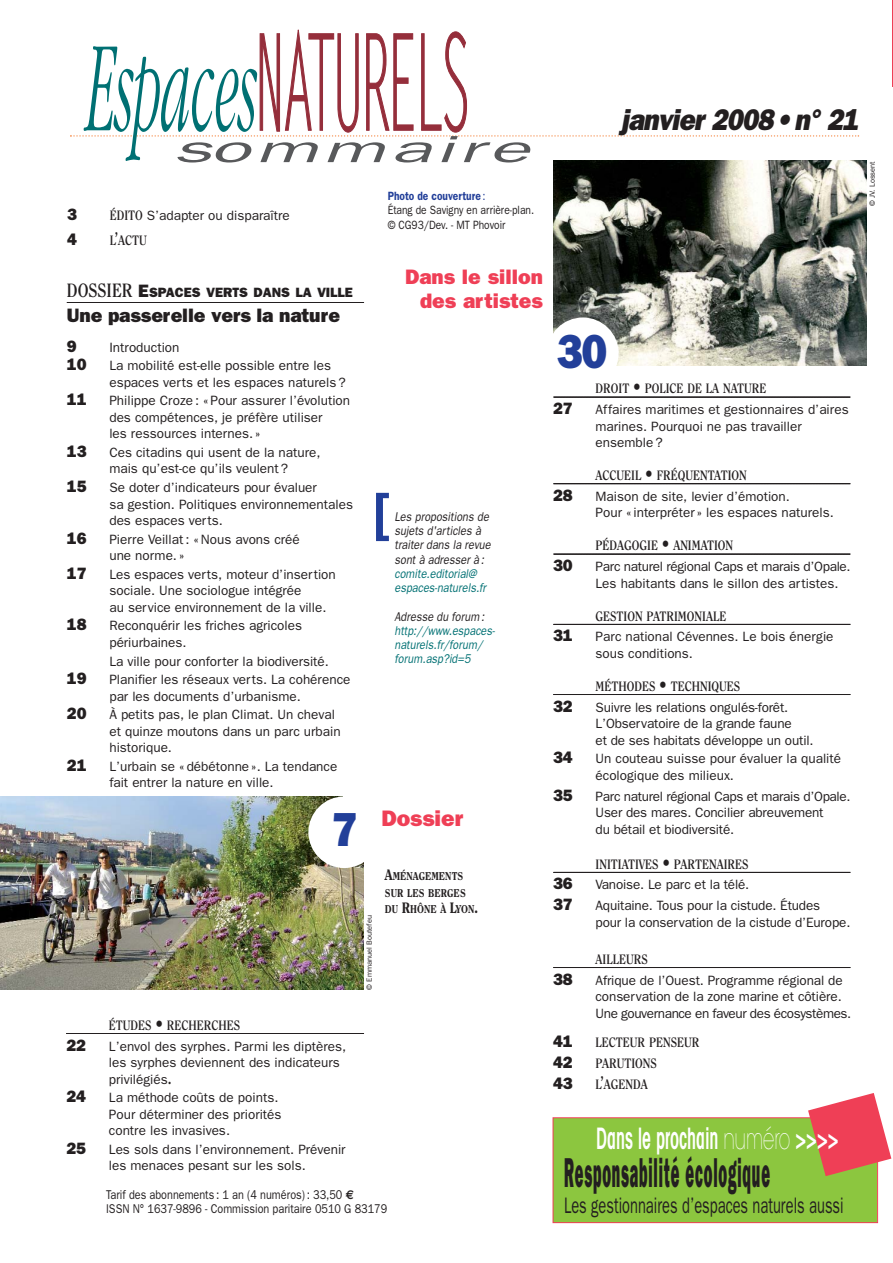
<style>
.page{position:relative;width:893px;height:1263px;background:#fff}
.page>*{position:absolute;margin:0;border:0;box-sizing:border-box;transform-origin:0 0}
.t1{font:700 52.5px "Helvetica";color:#223f99}
.t2{font:800 48px "Franklin Gothic";color:#223f99;scale:.9 1}
.t3{font:800 42px "Franklin Gothic";letter-spacing:.06em;color:#231f20;scale:.34 1}
.t4{font:italic 37.95px "Franklin Gothic";color:#58595b;scale:2 1}
.t5{font:italic 800 30px "Franklin Gothic";color:#231f20;scale:.9 1}
.t6{font:600 condensed 29.55px "Avant Garde";color:#fff;scale:.61 1}
.t7{font:22.5px "Franklin Gothic";color:#231f20;scale:.65 1}
.t8{font:800 22.5px "Franklin Gothic";color:#ef3f56}
.t9{font:800 21px/24px "Franklin Gothic";color:#ef3f56;text-align:right}
.t10{font:800 19.5px "Franklin Gothic";letter-spacing:-.005em;color:#231f20}
.t11{font:800 16.5px "Franklin Gothic";color:#231f20}
.t12{font:13.5px/16.5px "Franklin Gothic";color:#231f20}
.t13{font:700 13.5px "Clearface";color:#231f20;scale:.85 1}
.t14{font:800 13.5px "Franklin Gothic";color:#231f20}
.t15{font:italic 12.75px/14.2px "Franklin Gothic";letter-spacing:.005em;color:#007073;scale:.85 1}
.t16{font:12.75px/14.2px "Franklin Gothic";color:#231f20;scale:.85 1}
.t17{font:italic 12.75px/14.2px "Franklin Gothic";letter-spacing:.005em;color:#231f20;scale:.85 1}
.t18{font:12px/14.2px "Franklin Gothic";color:#231f20;scale:.85 1}
.t19{font:800 11.25px/16.5px "Clearface";color:#231f20;scale:.85 1}
.t20{font:7.5px "Franklin Gothic";color:#231f20}
.s1{font-weight:600;color:#223f99}
.s2{color:#223f99}
.s3{font-family:"Clearface";font-weight:700}
.s4{font-size:18px}
.s5{font-family:"Clearface";font-weight:700;font-size:19.2px}
.s6{font-size:15px}
.s7{font-family:"Clearface";font-weight:700;font-size:18px}
.s8{font-family:"Euro Sans";font-weight:700}
.s9{font-weight:200;font-stretch:normal}
</style>
<div class="page">
<svg style="left:70px;top:30px;width:789px;height:131px"></svg>
<img style="left:0;top:797px;width:364px;height:192px">
<img style="left:553px;top:160px;width:313px;height:206px">
<svg style="left:67px;top:302px;width:298px;height:1px"></svg>
<div style="left:308px;top:796px;width:72px;height:72px;background:#fff;border-radius:50%"></div>
<div style="left:343px;top:797px;width:37px;height:37px;background:#fff"></div>
<div style="left:547px;top:318px;width:71px;height:71px;background:#fff;border-radius:50%"></div>
<hr style="left:892px;top:0;width:1px;height:86px;background:#ef3f56">
<div style="left:553px;top:1118px;width:324px;height:104px;background:#8cc63f"></div>
<div style="left:552px;top:1117px;width:325px;height:106px;border:1px solid #ef3f56"></div>
<svg style="left:66px;top:1033px;width:298px;height:1px"></svg>
<svg style="left:808px;top:1093px;width:83px;height:83px"></svg>
<svg style="left:553px;top:397px;width:298px;height:1px"></svg>
<svg style="left:553px;top:484px;width:298px;height:1px"></svg>
<svg style="left:553px;top:554px;width:298px;height:1px"></svg>
<svg style="left:553px;top:624px;width:298px;height:1px"></svg>
<svg style="left:553px;top:694px;width:298px;height:1px"></svg>
<svg style="left:553px;top:872px;width:298px;height:1px"></svg>
<svg style="left:553px;top:967px;width:298px;height:1px"></svg>
<h3 class="t4" style="left:172px;top:136px;width:186px">sommaire</h3>
<p class="t18" style="left:387px;top:190px;width:174px"><span class="s1">Photo de couverture</span> <span class="s2">:<br></span>Étang de Savigny en arrière-plan. © CG93/Dev. - MT Phovoir</p>
<p class="t11" style="left:67px;top:209px;width:11px">3</p>
<p class="t12" style="left:110px;top:209px;width:182px"><span class="s3">ÉDITO</span> S’adapter ou disparaître</p>
<p class="t11" style="left:67px;top:234px;width:11px">4</p>
<p class="t13" style="left:110px;top:235px;width:45px">L<span class="s4">’</span>ACTU</p>
<p class="t14" style="left:67px;top:288px;width:287px"><span class="s5">DOSSIER</span> <span class="s4">E</span>SPACES VERTS DANS LA VILLE</p>
<h3 class="t10" style="left:67px;top:309px;width:275px">Une passerelle vers la nature</h3>
<p class="t11" style="left:67px;top:340px;width:11px">9</p>
<p class="t12" style="left:109px;top:340px;width:72px">Introduction</p>
<p class="t11" style="left:67px;top:359px;width:21px">10</p>
<p class="t12" style="left:109px;top:358px;width:238px">La mobilité est-elle possible entre les espaces verts et les espaces naturels ?</p>
<p class="t11" style="left:67px;top:394px;width:21px">11</p>
<p class="t12" style="left:109px;top:394px;width:242px">Philippe Croze: «Pour assurer l’évolution des compétences, je préfère utiliser<br>les ressources internes. »</p>
<p class="t11" style="left:67px;top:446px;width:21px">13</p>
<p class="t12" style="left:109px;top:445px;width:213px">Ces citadins qui usent de la nature, mais qu’est-ce qu’ils veulent ?</p>
<p class="t11" style="left:67px;top:481px;width:21px">15</p>
<p class="t12" style="left:109px;top:480px;width:245px">Se doter d’indicateurs pour évaluer<br>sa gestion. Politiques environnementales des espaces verts.</p>
<p class="t11" style="left:67px;top:532px;width:21px">16</p>
<p class="t12" style="left:109px;top:532px;width:192px">Pierre Veillat : «Nous avons créé une norme. »</p>
<p class="t11" style="left:67px;top:567px;width:21px">17</p>
<p class="t12" style="left:109px;top:567px;width:228px">Les espaces verts, moteur d’insertion sociale. Une sociologue intégrée<br>au service environnement de la ville.</p>
<p class="t11" style="left:67px;top:619px;width:21px">18</p>
<p class="t12" style="left:109px;top:619px;width:194px">Reconquérir les friches agricoles périurbaines.</p>
<p class="t12" style="left:109px;top:654px;width:221px">La ville pour conforter la biodiversité.</p>
<p class="t11" style="left:67px;top:673px;width:21px">19</p>
<p class="t12" style="left:109px;top:672px;width:242px">Planifier les réseaux verts. La cohérence par les documents d’urbanisme.</p>
<p class="t11" style="left:67px;top:708px;width:21px">20</p>
<p class="t12" style="left:109px;top:708px;width:233px">À petits pas, le plan Climat. Un cheval et quinze moutons dans un parc urbain historique.</p>
<p class="t11" style="left:67px;top:760px;width:21px">21</p>
<p class="t12" style="left:109px;top:759px;width:229px">L’urbain se «débétonne». La tendance fait entrer la nature en ville.</p>
<h2 class="t2" style="left:332px;top:814px;width:30px">7</h2>
<h3 class="t9" style="left:405px;top:266px;width:139px">Dans le sillon des artistes</h3>
<h1 class="t1" style="left:373px;top:493px;width:19px">[</h1>
<p class="t17" style="left:394px;top:510px;width:117px">Les propositions de sujets d'articles à traiter dans la revue sont à adresser à :</p>
<p class="t15" style="left:394px;top:567px;width:111px">comite.editorial@ espaces-naturels.fr</p>
<p class="t17" style="left:394px;top:610px;width:109px">Adresse du forum :</p>
<p class="t15" style="left:394px;top:624px;width:121px">http://www.espaces&shy;naturels.fr/forum/ forum.asp?id=5</p>
<h3 class="t8" style="left:381px;top:811px;width:83px">Dossier</h3>
<p class="t20" style="left:366px;top:990px;width:76px;rotate:-90deg">© Emmanuel Boutefeu</p>
<p class="t19" style="left:385px;top:869px;width:111px"><span class="s6">A</span>MÉNAGEMENTS<br>SUR LES BERGES<br>DU <span class="s6">R</span>HÔNE À <span class="s6">L</span>YON<span class="s6">.</span></p>
<p class="t13" style="left:109px;top:1019px;width:156px">ÉTUDES <span class="s4">•</span> RECHERCHES</p>
<p class="t11" style="left:66px;top:1039px;width:21px">22</p>
<p class="t12" style="left:109px;top:1039px;width:239px">L’envol des syrphes. Parmi les diptères, les syrphes deviennent des indicateurs privilégiés<span class="s7">.</span></p>
<p class="t11" style="left:66px;top:1091px;width:21px">24</p>
<p class="t12" style="left:109px;top:1090px;width:174px">La méthode coûts de points.<br>Pour déterminer des priorités contre les invasives.</p>
<p class="t11" style="left:66px;top:1143px;width:21px">25</p>
<p class="t12" style="left:109px;top:1142px;width:238px">Les sols dans l’environnement. Prévenir les menaces pesant sur les sols.</p>
<p class="t16" style="left:106px;top:1188px;width:332px">Tarif des abonnements : 1 an (4 numéros) : 33,50 <span class="s8">€<br></span>ISSN N° 1637-9896 - Commission paritaire 0510 G 83179</p>
<h3 class="t5" style="left:620px;top:109px;width:270px">janvier 2008•n° 21</h3>
<p class="t20" style="left:869px;top:206px;width:47px;rotate:-90deg">© JV. Lossent</p>
<h2 class="t2" style="left:557px;top:335px;width:57px">30</h2>
<p class="t13" style="left:595px;top:383px;width:202px">DROIT <span class="s4">•</span> POLICE DE LA NATURE</p>
<p class="t11" style="left:553px;top:403px;width:21px">27</p>
<p class="t12" style="left:595px;top:402px;width:254px">Affaires maritimes et gestionnaires d’aires marines. Pourquoi ne pas travailler ensemble?</p>
<p class="t13" style="left:595px;top:470px;width:179px">ACCUEIL <span class="s4">•</span> FRÉQUENTATION</p>
<p class="t11" style="left:553px;top:490px;width:21px">28</p>
<p class="t12" style="left:595px;top:489px;width:240px">Maison de site, levier d’émotion.<br>Pour «interpréter » les espaces naturels.</p>
<p class="t13" style="left:595px;top:540px;width:163px">PÉDAGOGIE <span class="s4">•</span> ANIMATION</p>
<p class="t11" style="left:553px;top:560px;width:21px">30</p>
<p class="t12" style="left:595px;top:559px;width:256px">Parc naturel régional Caps et marais d’Opale.<br>Les habitants dans le sillon des artistes.</p>
<p class="t13" style="left:595px;top:610px;width:155px">GESTION PATRIMONIALE</p>
<p class="t11" style="left:553px;top:630px;width:21px">31</p>
<p class="t12" style="left:595px;top:630px;width:239px">Parc national Cévennes. Le bois énergie sous conditions.</p>
<p class="t13" style="left:595px;top:681px;width:172px">MÉTHODES <span class="s4">•</span> TECHNIQUES</p>
<p class="t11" style="left:553px;top:700px;width:21px">32</p>
<p class="t12" style="left:595px;top:700px;width:219px">Suivre les relations ongulés-forêt.<br>L’Observatoire de la grande faune<br>et de ses habitats développe un outil.</p>
<p class="t11" style="left:553px;top:752px;width:21px">34</p>
<p class="t12" style="left:595px;top:752px;width:247px">Un couteau suisse pour évaluer la qualité écologique des milieux.</p>
<p class="t11" style="left:553px;top:789px;width:21px">35</p>
<p class="t12" style="left:595px;top:789px;width:256px">Parc naturel régional Caps et marais d’Opale.<br>User des mares. Concilier abreuvement<br>du bétail et biodiversité.</p>
<p class="t13" style="left:595px;top:858px;width:182px">INITIATIVES <span class="s4">•</span> PARTENAIRES</p>
<p class="t11" style="left:553px;top:878px;width:21px">36</p>
<p class="t12" style="left:595px;top:878px;width:155px">Vanoise. Le parc et la télé.</p>
<p class="t11" style="left:553px;top:899px;width:21px">37</p>
<p class="t12" style="left:595px;top:898px;width:256px">Aquitaine. Tous pour la cistude. Études<br>pour la conservation de la cistude d’Europe.</p>
<p class="t13" style="left:595px;top:954px;width:63px">AILLEURS</p>
<p class="t11" style="left:553px;top:973px;width:21px">38</p>
<p class="t12" style="left:595px;top:973px;width:257px">Afrique de l’Ouest. Programme régional de conservation de la zone marine et côtière.<br>Une gouvernance en faveur des écosystèmes.</p>
<p class="t11" style="left:553px;top:1036px;width:21px">41</p>
<p class="t13" style="left:595px;top:1037px;width:124px">LECTEUR PENSEUR</p>
<p class="t11" style="left:553px;top:1057px;width:21px">42</p>
<p class="t13" style="left:595px;top:1058px;width:74px">PARUTIONS</p>
<p class="t11" style="left:553px;top:1077px;width:21px">43</p>
<p class="t13" style="left:595px;top:1078px;width:63px">L<span class="s4">’</span>AGENDA</p>
<h3 class="t6" style="left:596px;top:1127px;width:399px">Dans le prochain <span class="s9">numéro</span> &gt;&gt;&gt;&gt;</h3>
<h3 class="t3" style="left:564px;top:1159px;width:607px">Responsabilité écologique</h3>
<h3 class="t7" style="left:564px;top:1198px;width:431px">Les gestionnaires d’espaces naturels aussi</h3>
</div>
